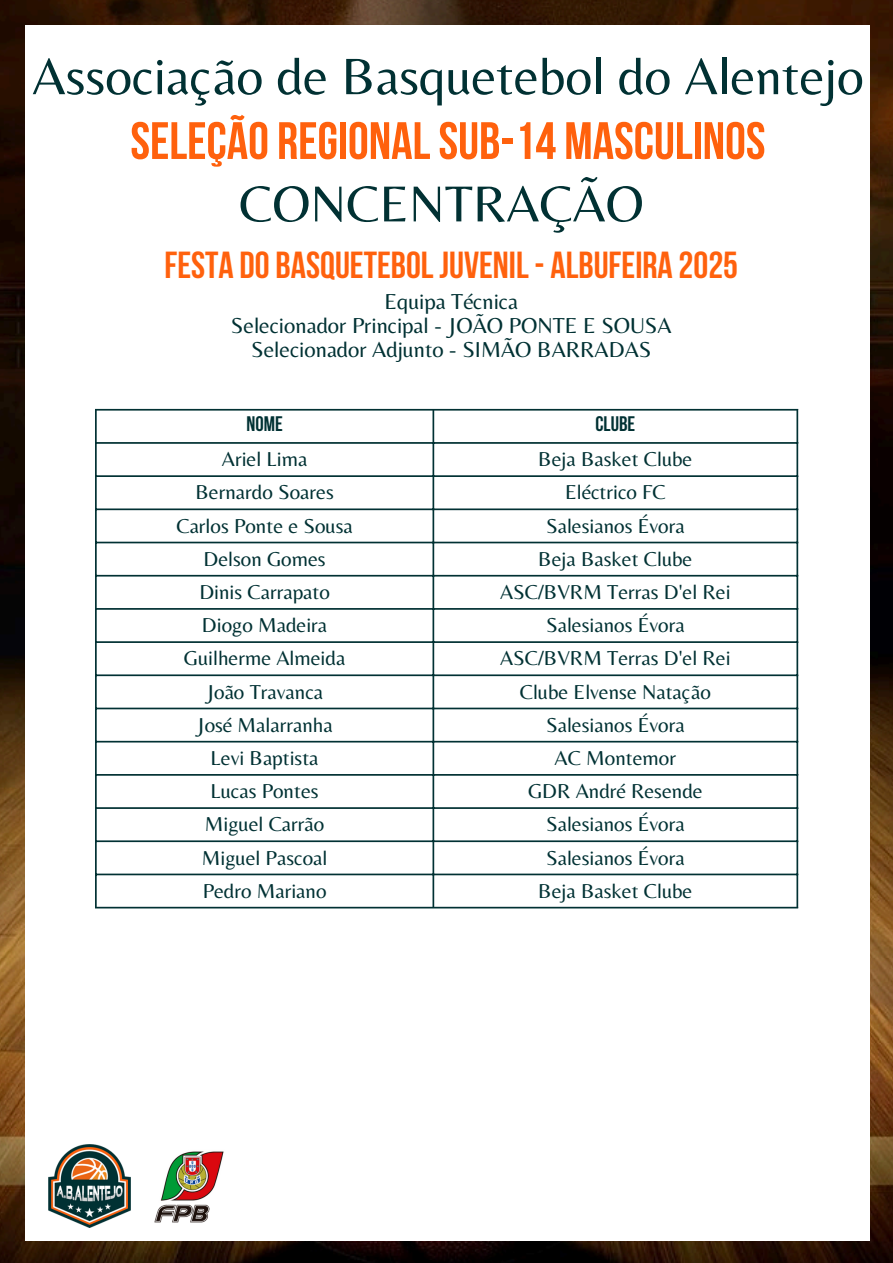
<style>
.page{position:relative;width:893px;height:1263px;background:#fff}
.page>*{position:absolute;margin:0;border:0;box-sizing:border-box;transform-origin:0 0}
.t1{font:53.25px "Belleza";color:#013133}
.t2{font:700 52.5px/62.4px "Bebas Neue";color:#ff610d;text-align:center}
.t3{font:700 37.5px "Bebas Neue";color:#ff610d}
.t4{font:22.5px "Belleza";color:#013133}
.t5{font:20.92px "Belleza";color:#013133}
.t6{font:700 20.92px "Bebas Neue";color:#013133}
.s1{font-family:"Belleza";font-weight:400;color:#013133}
</style>
<div class="page">
<img style="left:0;top:0;width:893px;height:1263px">
<div style="left:26px;top:25px;width:844px;height:1215px;background:#fff"></div>
<svg style="left:97px;top:411px;width:699px;height:496px"></svg>
<hr style="left:95px;top:411px;width:2px;height:496px;background:#013133">
<hr style="left:432px;top:411px;width:2px;height:496px;background:#013133">
<hr style="left:796px;top:411px;width:2px;height:496px;background:#013133">
<hr style="left:95px;top:409px;width:703px;height:2px;background:#013133">
<hr style="left:95px;top:442px;width:703px;height:2px;background:#013133">
<hr style="left:95px;top:475px;width:703px;height:2px;background:#013133">
<hr style="left:95px;top:508px;width:703px;height:2px;background:#013133">
<hr style="left:95px;top:542px;width:703px;height:1px;background:#013133">
<hr style="left:95px;top:575px;width:703px;height:1px;background:#013133">
<hr style="left:95px;top:608px;width:703px;height:2px;background:#013133">
<hr style="left:95px;top:641px;width:703px;height:2px;background:#013133">
<hr style="left:95px;top:674px;width:703px;height:2px;background:#013133">
<hr style="left:95px;top:708px;width:703px;height:1px;background:#013133">
<hr style="left:95px;top:741px;width:703px;height:1px;background:#013133">
<hr style="left:95px;top:774px;width:703px;height:2px;background:#013133">
<hr style="left:95px;top:807px;width:703px;height:2px;background:#013133">
<hr style="left:95px;top:840px;width:703px;height:2px;background:#013133">
<hr style="left:95px;top:873px;width:703px;height:2px;background:#013133">
<hr style="left:95px;top:907px;width:703px;height:1px;background:#013133">
<img style="left:48px;top:1144px;width:82px;height:83px">
<img style="left:154px;top:1151px;width:70px;height:72px">
<p class="t1" style="left:32px;top:45px;width:833px">Associação de Basquetebol do Alentejo</p>
<p class="t2" style="left:130px;top:115px;width:636px">SELEÇÃO REGIONALSUB-14 MASCULINOS<br><span class="s1">CONCENTRAÇÃO</span></p>
<h1 class="t3" style="left:164px;top:250px;width:575px">FESTA DO BASQUETEBOLJUVENIL- ALBUFEIRA 2025</h1>
<h1 class="t4" style="left:384px;top:288px;width:135px">Equipa Técnica</h1>
<p class="t4" style="left:231px;top:312px;width:442px">Selecionador Principal - JOÃO PONTE E SOUSA</p>
<p class="t4" style="left:251px;top:336px;width:401px">Selecionador Adjunto - SIMÃO BARRADAS</p>
<p class="t6" style="left:246px;top:415px;width:38px">NOME</p>
<p class="t6" style="left:595px;top:415px;width:41px">CLUBE</p>
<p class="t5" style="left:222px;top:447px;width:87px">Ariel Lima</p>
<p class="t5" style="left:538px;top:447px;width:156px">Beja Basket Clube</p>
<p class="t5" style="left:195px;top:480px;width:140px">Bernardo Soares</p>
<p class="t5" style="left:565px;top:480px;width:102px">Eléctrico FC</p>
<p class="t5" style="left:176px;top:513px;width:178px">Carlos Ponte e Sousa</p>
<p class="t5" style="left:546px;top:513px;width:140px">Salesianos Évora</p>
<p class="t5" style="left:203px;top:546px;width:124px">Delson Gomes</p>
<p class="t5" style="left:538px;top:546px;width:156px">Beja Basket Clube</p>
<p class="t5" style="left:199px;top:580px;width:132px">Dinis Carrapato</p>
<p class="t5" style="left:500px;top:580px;width:232px">ASC/BVRM Terras D'el Rei</p>
<p class="t5" style="left:202px;top:613px;width:127px">Diogo Madeira</p>
<p class="t5" style="left:546px;top:613px;width:140px">Salesianos Évora</p>
<p class="t5" style="left:184px;top:646px;width:163px">Guilherme Almeida</p>
<p class="t5" style="left:500px;top:646px;width:232px">ASC/BVRM Terras D'el Rei</p>
<p class="t5" style="left:206px;top:679px;width:119px">João Travanca</p>
<p class="t5" style="left:520px;top:679px;width:193px">Clube Elvense Natação</p>
<p class="t5" style="left:196px;top:712px;width:138px">José Malarranha</p>
<p class="t5" style="left:546px;top:712px;width:140px">Salesianos Évora</p>
<p class="t5" style="left:211px;top:745px;width:109px">Levi Baptista</p>
<p class="t5" style="left:554px;top:745px;width:123px">AC Montemor</p>
<p class="t5" style="left:211px;top:779px;width:110px">Lucas Pontes</p>
<p class="t5" style="left:528px;top:779px;width:176px">GDR André Resende</p>
<p class="t5" style="left:205px;top:812px;width:121px">Miguel Carrão</p>
<p class="t5" style="left:546px;top:812px;width:140px">Salesianos Évora</p>
<p class="t5" style="left:202px;top:845px;width:127px">Miguel Pascoal</p>
<p class="t5" style="left:546px;top:845px;width:140px">Salesianos Évora</p>
<p class="t5" style="left:203px;top:878px;width:125px">Pedro Mariano</p>
<p class="t5" style="left:538px;top:878px;width:156px">Beja Basket Clube</p>
</div>
